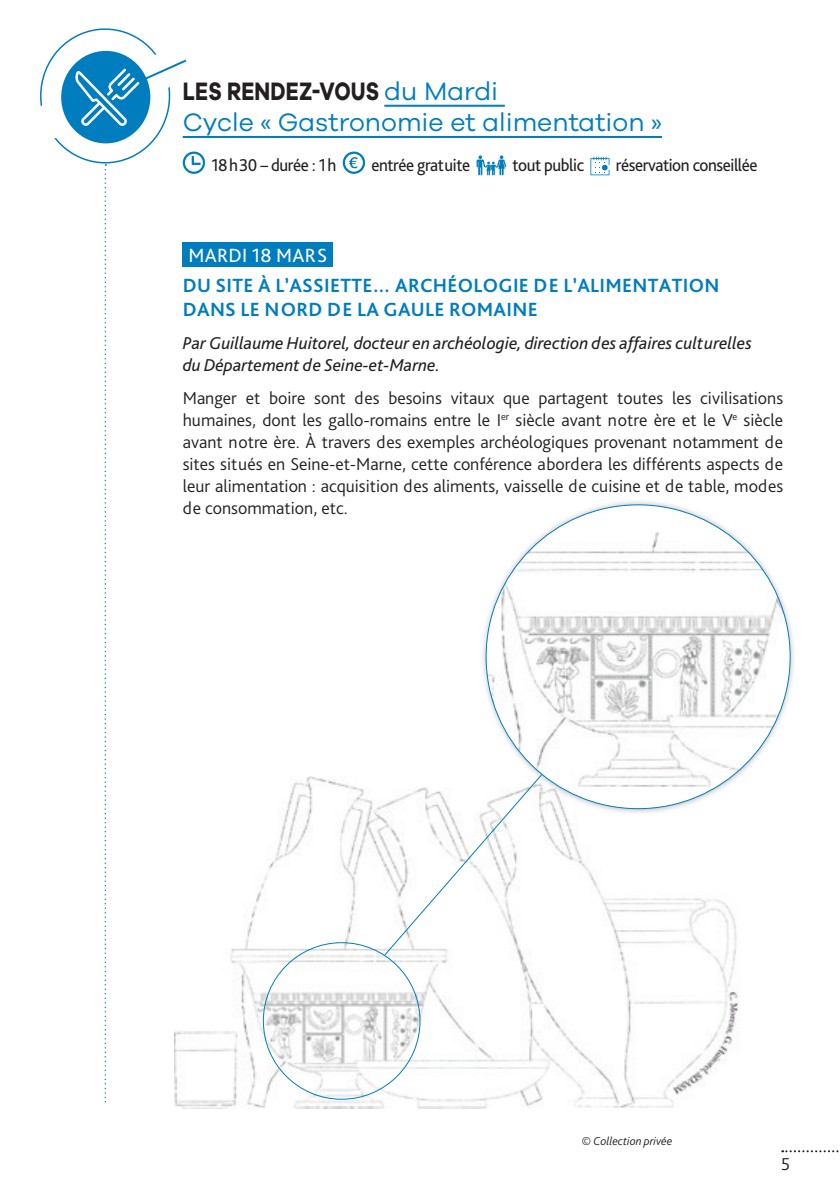
<style>
.page{position:relative;width:840px;height:1191px;background:#fff}
.page>*{position:absolute;margin:0;border:0;box-sizing:border-box;transform-origin:0 0}
.Titre_thèmes{font:26px/31.2px "Galano Grotesque";color:#007dbe}
.Titre_expo{font:700 20px/24px "Bliss Pro";letter-spacing:.015em;color:#007dbe}
.Date{font:20px "Bliss Pro";letter-spacing:.015em;color:#fff}
.Normal_1_colonne{font:300 18px/22px "Bliss Pro";color:#231f20;text-align:justify}
.Par{font:italic 18px/22px "Bliss Pro";color:#231f20}
.infos{font:18px "Bliss Pro";letter-spacing:-.025em;color:#231f20;scale:.95 1}
.légende{font:italic 300 12px "Bliss Pro";color:#231f20}
.s1{font-weight:700;color:#231f20}
</style>
<div class="page">
<img style="left:174px;top:776px;width:565px;height:332px">
<hr style="left:384px;top:105px;width:120px;height:2px;background:#007dbe">
<hr style="left:183px;top:136px;width:478px;height:2px;background:#007dbe">
<svg style="left:342px;top:152px;width:23px;height:22px"></svg>
<svg style="left:476px;top:155px;width:30px;height:20px"></svg>
<svg style="left:590px;top:157px;width:19px;height:18px"></svg>
<div style="left:183px;top:242px;width:150px;height:25px;background:#007dbe"></div>
<svg style="left:40px;top:28px;width:165px;height:1074px"></svg>
<div style="left:479px;top:498px;width:316px;height:316px;background:#231f20;opacity:.3"></div>
<div style="left:486px;top:505px;width:303px;height:303px;background:#fff;border-radius:50%"></div>
<img style="left:486px;top:532px;width:303px;height:255px">
<svg style="left:384px;top:774px;width:157px;height:181px"></svg>
<svg style="left:781px;top:1150px;width:58px;height:2px"></svg>
<p class="Titre_thèmes" style="left:183px;top:75px;width:480px"><span class="s1">LES RENDEZ-VOUS</span> du Mardi<br>Cycle « Gastronomie et alimentation »</p>
<p class="infos" style="left:211px;top:154px;width:133px">18h30 – durée : 1h</p>
<p class="infos" style="left:371px;top:154px;width:105px">entrée gratuite</p>
<p class="infos" style="left:512px;top:154px;width:77px">tout public</p>
<p class="infos" style="left:615px;top:154px;width:151px">réservation conseillée</p>
<p class="Date" style="left:188px;top:243px;width:140px">MARDI 18 MARS</p>
<p class="Titre_expo" style="left:183px;top:272px;width:537px">DU SITE À L’ASSIETTE… ARCHÉOLOGIE DE L’ALIMENTATION<br>DANS LE NORD DE LA GAULE ROMAINE</p>
<p class="Par" style="left:183px;top:332px;width:570px">Par Guillaume Huitorel, docteur en archéologie, direction des affaires culturelles du Département de Seine-et-Marne.</p>
<p class="Normal_1_colonne" style="left:183px;top:387px;width:601px">Manger et boire sont des besoins vitaux que partagent toutes les civilisations humaines, dont les gallo-romains entre le I<sup>er</sup> siècle avant notre ère et le V<sup>e</sup> siècle avant notre ère. À travers des exemples archéologiques provenant notamment de sites situés en Seine-et-Marne, cette conférence abordera les différents aspects de leur alimentation : acquisition des aliments, vaisselle de cuisine et de table, modes de consommation, etc.</p>
<p class="légende" style="left:581px;top:1133px;width:92px">© Collection privée</p>
<p class="Normal_1_colonne" style="left:780px;top:1152px;width:11px">5</p>
</div>
